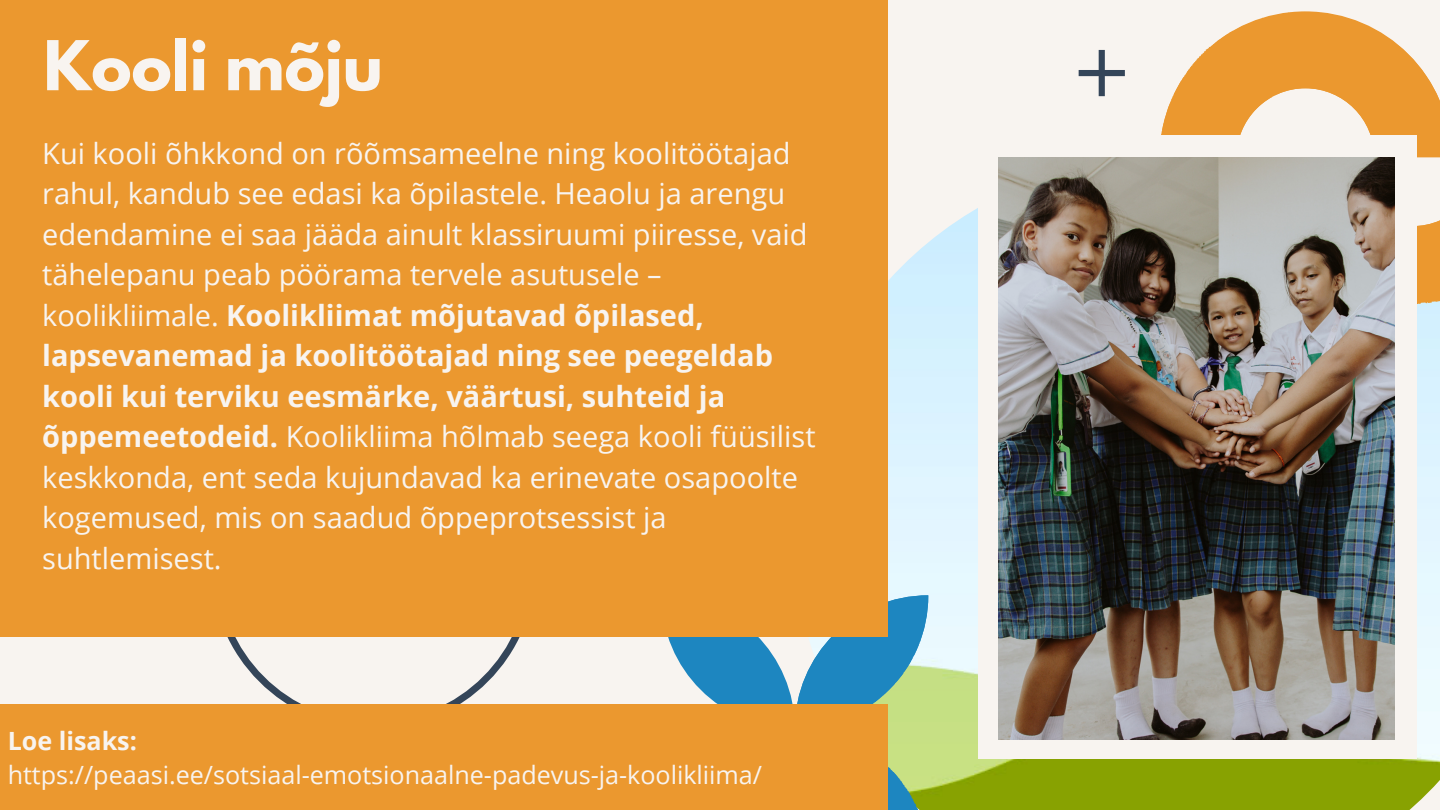
<style>
.page{position:relative;width:1440px;height:810px;background:#f8f4f0}
.page>*{position:absolute;margin:0;border:0;box-sizing:border-box;transform-origin:0 0}
.t1{font:700 60.8px "League Spartan";color:#f8f4f0}
.t2{font:29px/40.5px "Open Sans";color:#f8f4f0}
.t3{font:25.1px "Open Sans";color:#f8f4f0}
.t4{font:700 25.1px "Open Sans";color:#f8f4f0}
.s1{font-weight:700}
</style>
<div class="page">
<img style="left:888px;top:208px;width:552px;height:602px">
<svg style="left:661px;top:595px;width:267px;height:215px;fill:#1d86c0"></svg>
<svg style="left:1079px;top:49px;width:46px;height:47px"></svg>
<svg style="left:1161px;top:11px;width:279px;height:293px"></svg>
<svg style="left:212px;top:636px;width:324px;height:68px"></svg>
<div style="left:0;top:0;width:888px;height:636px;background:#eb982f"></div>
<div style="left:0;top:704px;width:888px;height:106px;background:#eb982f"></div>
<div style="left:978px;top:136px;width:438px;height:623px;background:#f8f4f0"></div>
<img style="left:999px;top:158px;width:396px;height:582px">
<p class="t1" style="left:43px;top:36px;width:341px">Kooli mõju</p>
<p class="t2" style="left:42px;top:132px;width:775px">Kui kooli õhkkond on rõõmsameelne ning koolitöötajad rahul, kandub see edasi ka õpilastele. Heaolu ja arengu edendamine ei saa jääda ainult klassiruumi piiresse, vaid tähelepanu peab pöörama tervele asutusele – koolikliimale. <span class="s1">Koolikliimat mõjutavad õpilased, lapsevanemad ja koolitöötajad ning see peegeldab kooli kui terviku eesmärke, väärtusi, suhteid ja õppemeetodeid.</span> Koolikliima hõlmab seega kooli füüsilist keskkonda, ent seda kujundavad ka erinevate osapoolte kogemused, mis on saadud õppeprotsessist ja suhtlemisest.</p>
<p class="t4" style="left:8px;top:723px;width:131px">Loe lisaks:</p>
<p class="t3" style="left:8px;top:758px;width:756px">https://peaasi.ee/sotsiaal-emotsionaalne-padevus-ja-koolikliima/</p>
</div>
